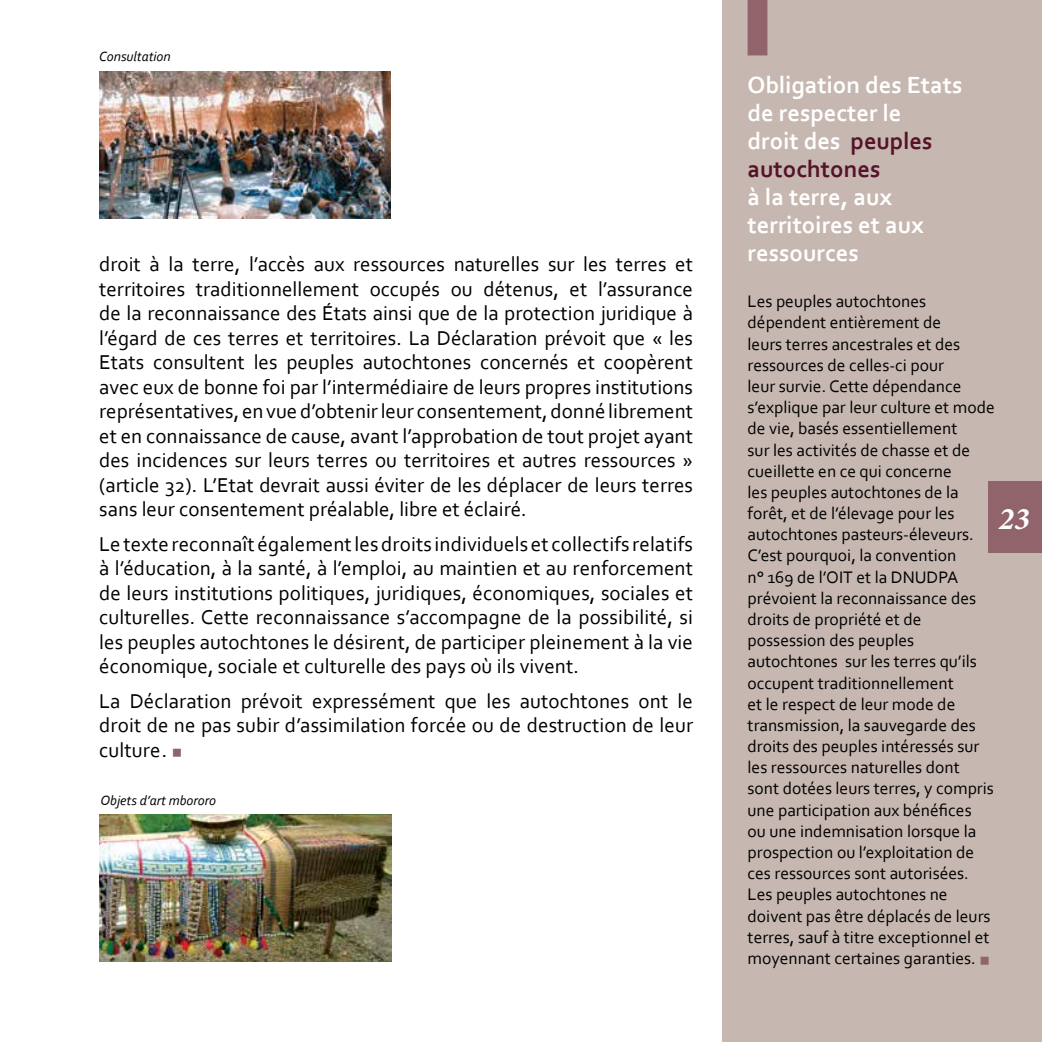
<style>
.page{position:relative;width:1042px;height:1042px;background:#fff}
.page>*{position:absolute;margin:0;border:0;box-sizing:border-box;transform-origin:0 0}
.t1{font:italic 700 31.5px "Minion Pro";color:#fff}
.t2{font:700 24.5px/28px "Corbel";color:#fff}
.t3{font:21px/24.5px "Corbel";letter-spacing:.005em;color:#000;text-align:justify}
.t4{font:17.5px/21.2px "Corbel";color:#000}
.t5{font:italic 14px "Corbel";color:#000}
.s1{color:#551329}
</style>
<div class="page">
<div style="left:723px;top:0;width:319px;height:1042px;background:#c6b7b0"></div>
<img style="left:99px;top:72px;width:291px;height:147px">
<img style="left:99px;top:814px;width:292px;height:147px">
<div style="left:988px;top:481px;width:54px;height:72px;background:#91646c"></div>
<svg style="left:747px;top:0;width:20px;height:55px"></svg>
<p class="t5" style="left:99px;top:47px;width:73px">Consultation</p>
<p class="t3" style="left:99px;top:251px;width:595px">droit à la terre, l’accès aux ressources naturelles sur les terres et territoires traditionnellement occupés ou détenus, et l’assurance de la reconnaissance des États ainsi que de la protection juridique à l’égard de ces terres et territoires. La Déclaration prévoit que « les Etats consultent les peuples autochtones concernés et coopèrent avec eux de bonne foi par l’intermédiaire de leurs propres institutions représentatives, en vue d’obtenir leur consentement, donné librement et en connaissance de cause, avant l’approbation de tout projet ayant des incidences sur leurs terres ou territoires et autres ressources » (article 32). L’Etat devrait aussi éviter de les déplacer de leurs terres sans leur consentement préalable, libre et éclairé.</p>
<p class="t3" style="left:99px;top:531px;width:595px">Le texte reconnaît également les droits individuels et collectifs relatifs à l’éducation, à la santé, à l’emploi, au maintien et au renforcement de leurs institutions politiques, juridiques, économiques, sociales et culturelles. Cette reconnaissance s’accompagne de la possibilité, si les peuples autochtones le désirent, de participer pleinement à la vie économique, sociale et culturelle des pays où ils vivent.</p>
<p class="t3" style="left:99px;top:688px;width:595px">La Déclaration prévoit expressément que les autochtones ont le droit de ne pas subir d’assimilation forcée ou de destruction de leur culture.</p>
<p class="t5" style="left:100px;top:792px;width:117px">Objets d’art mbororo</p>
<p class="t2" style="left:747px;top:71px;width:216px">Obligation des Etats de respecter le<br>droit des <span class="s1">peuples autochtones</span></p>
<p class="t2" style="left:747px;top:183px;width:178px">à la terre, aux territoires et aux ressources</p>
<p class="t4" style="left:747px;top:290px;width:249px">Les peuples autochtones dépendent entièrement de<br>leurs terres ancestrales et des ressources de celles-ci pour<br>leur survie. Cette dépendance s’explique par leur culture et mode de vie, basés essentiellement<br>sur les activités de chasse et de cueillette en ce qui concerne<br>les peuples autochtones de la forêt, et de l’élevage pour les autochtones pasteurs-éleveurs.<br>C’est pourquoi, la convention<br>n° 169 de l’OIT et la DNUDPA prévoient la reconnaissance des droits de propriété et de possession des peuples autochtones sur les terres qu’ils occupent traditionnellement<br>et le respect de leur mode de transmission, la sauvegarde des droits des peuples intéressés sur les ressources naturelles dont sont dotées leurs terres, y compris une participation aux bénéfices<br>ou une indemnisation lorsque la prospection ou l’exploitation de ces ressources sont autorisées.<br>Les peuples autochtones ne doivent pas être déplacés de leurs terres, sauf à titre exceptionnel et moyennant certaines garanties.</p>
<h1 class="t1" style="left:998px;top:496px;width:33px">23</h1>
</div>
